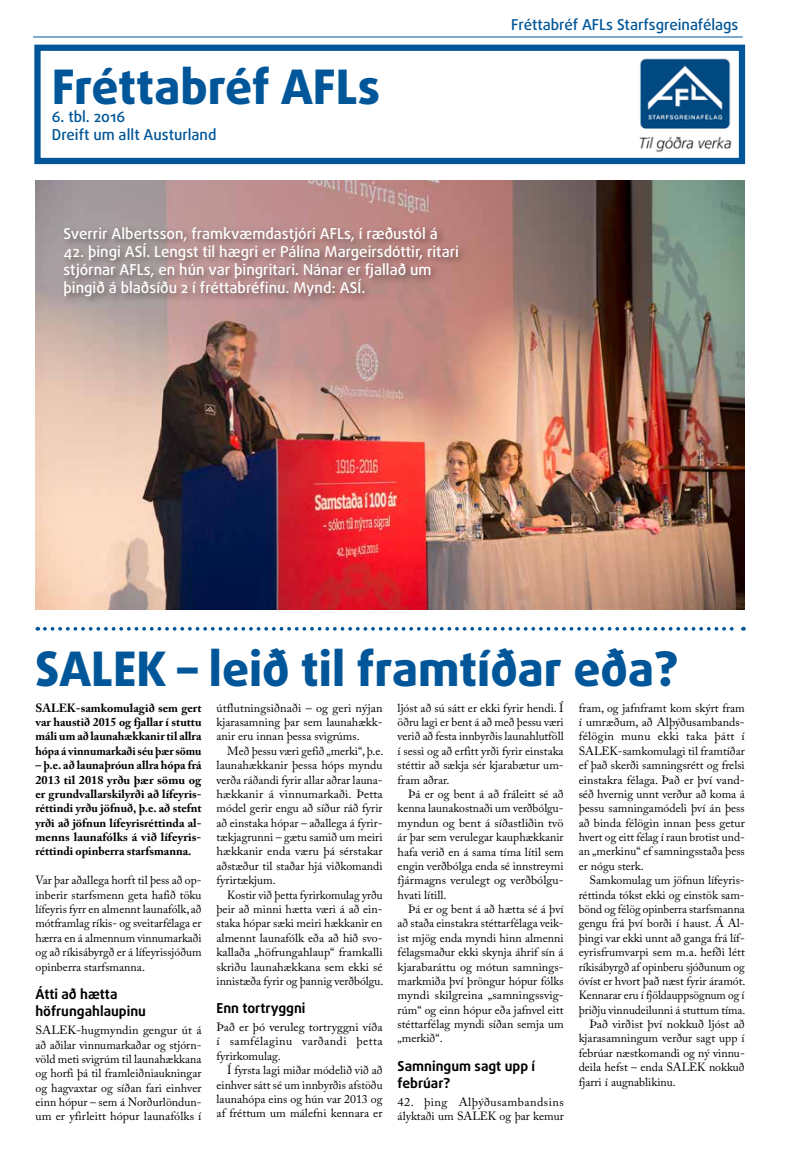
<style>
.page{position:relative;width:798px;height:1170px;background:#fff}
.page>*{position:absolute;margin:0;border:0;box-sizing:border-box;transform-origin:0 0}
.t1{font:800 47.5px "Daxline Pro";color:#005698}
.t2{font:500 15px/18px "Daxline Pro";color:#fff}
.t3{font:500 15px/18px "Daxline Pro";color:#005698}
.t4{font:700 13.75px/17.5px "Daxline Pro";color:#000}
.t5{font:11.88px/14.4px "Adobe Caslon Pro";color:#000;text-align:justify}
.t6{font:700 11.88px/14.4px "Adobe Caslon Pro";color:#000;text-align:justify}
.t7{font:11.88px/14.4px "Adobe Caslon Pro";letter-spacing:.025em;color:#000}
</style>
<div class="page">
<img style="left:36px;top:180px;width:708px;height:430px">
<hr style="left:33px;top:37px;width:709px;height:1px;background:#005698">
<div style="left:34px;top:45px;width:710px;height:119px;border:6px solid #005698"></div>
<img style="left:639px;top:58px;width:93px;height:95px">
<svg style="left:45px;top:627px;width:698px;height:3px"></svg>
<div style="left:61px;top:224px;width:407px;height:81px;background:#000;opacity:.43"></div>
<h1 class="t1" style="left:52px;top:56px;width:329px">Fréttabréf AFLs</h1>
<p class="t3" style="left:52px;top:108px;width:166px">6. tbl. 2016<br>Dreift um allt Austurland</p>
<p class="t2" style="left:63px;top:224px;width:376px">Sverrir Albertsson, framkvæmdastjóri AFLs, í ræðustól á</p>
<p class="t2" style="left:63px;top:242px;width:397px">42. þingi ASÍ. Lengst til hægri er Pálína Margeirsdóttir, ritari stjórnar AFLs, en hún var þingritari. Nánar er fjallað um þingið á blaðsíðu 2 í fréttabréfinu. Mynd: ASÍ.</p>
<p class="t3" style="left:511px;top:16px;width:228px">Fréttabréf AFLs Starfsgreinafélags</p>
<h1 class="t1" style="left:35px;top:637px;width:644px">SALEK – leið til framtíðar eða?</h1>
<p class="t6" style="left:35px;top:700px;width:167px">SALEK-samkomulagið sem gert var haustið 2015 og fjallar í stuttu máli um að launahækkanir til allra hópa á vinnumarkaði séu þær sömu</p>
<p class="t6" style="left:35px;top:757px;width:167px">– þ.e. að launaþróun allra hópa frá 2013 til 2018 yrðu þær sömu og er grundvallarskilyrði að lífeyris&shy;réttindi yrðu jöfnuð, þ.e. að stefnt yrði að jöfnun lífeyrisréttinda al&shy;menns launafólks á við lífeyris&shy;réttindi opinberra starfsmanna.</p>
<p class="t5" style="left:35px;top:872px;width:167px">Var þar aðallega horft til þess að op&shy;inberir starfsmenn geta hafið töku lífeyris fyrr en almennt launafólk, að mótframlag ríkis- og sveitarfélaga er hærra en á almennum vinnumarkaði og að ríkisábyrgð er á lífeyrissjóðum opinberra starfsmanna.</p>
<p class="t4" style="left:35px;top:985px;width:112px">Átti að hætta höfrungahlaupinu</p>
<p class="t5" style="left:35px;top:1022px;width:167px">SALEK-hugmyndin gengur út á að aðilar vinnumarkaðar og stjórn&shy;völd meti svigrúm til launahækkana og horfi þá til framleiðniaukningar og hagvaxtar og síðan fari einhver einn hópur – sem á Norðurlöndun&shy;um er yfirleitt hópur launafólks í</p>
<p class="t5" style="left:216px;top:700px;width:167px">útflutningsiðnaði – og geri nýjan kjarasamning þar sem launahækk&shy;anir eru innan þessa svigrúms.</p>
<p class="t5" style="left:216px;top:743px;width:168px;text-indent:11px">Með þessu væri gefið „merki“, þ.e. launahækkanir þessa hóps myndu verða ráðandi fyrir allar aðrar launa&shy;hækkanir á vinnumarkaði. Þetta módel gerir engu að síður ráð fyrir að einstaka hópar – aðallega á fyrir&shy;tækjagrunni – gætu samið um meiri hækkanir enda væru þá sérstakar aðstæður til staðar hjá viðkomandi fyrirtækjum.</p>
<p class="t5" style="left:216px;top:887px;width:168px;text-indent:11px">Kostir við þetta fyrirkomulag yrðu þeir að minni hætta væri á að ein&shy;staka hópar sæki meiri hækkanir en almennt launafólk eða að hið svo&shy;kallaða „höfrungahlaup“ framkalli skriðu launahækkana sem ekki sé innistæða fyrir og þannig verðbólgu.</p>
<p class="t4" style="left:216px;top:999px;width:90px">Enn tortryggni</p>
<p class="t5" style="left:216px;top:1019px;width:167px">Það er þó veruleg tortryggni víða í samfélaginu varðandi þetta fyrirkomulag.</p>
<p class="t5" style="left:216px;top:1062px;width:168px;text-indent:11px">Í fyrsta lagi miðar módelið við að einhver sátt sé um innbyrðis afstöðu launahópa eins og hún var 2013 og af fréttum um málefni kennara er</p>
<p class="t5" style="left:397px;top:700px;width:167px">ljóst að sú sátt er ekki fyrir hendi. Í öðru lagi er bent á að með þessu væri verið að festa innbyrðis launahlutföll í sessi og að erfitt yrði fyrir einstaka stéttir að sækja sér kjarabætur um&shy;fram aðrar.</p>
<p class="t5" style="left:397px;top:786px;width:168px;text-indent:11px">Þá er og bent á að fráleitt sé að kenna launakostnaði um verðbólgu&shy;myndun og bent á síðastliðin tvö ár þar sem verulegar kauphækkanir hafa verið en á sama tíma lítil sem engin verðbólga enda sé innstreymi fjármagns verulegt og verðbólgu&shy;hvati lítill.</p>
<p class="t5" style="left:397px;top:901px;width:167px;text-indent:11px">Þá er og bent á að hætta sé á því að staða einstakra stéttarfélaga veik&shy;ist mjög enda myndi hinn almenni félagsmaður ekki skynja áhrif sín á kjarabaráttu og mótun samnings&shy;markmiða því þröngur hópur fólks myndi skilgreina „samningssvig&shy;rúm“ og einn hópur eða jafnvel eitt stéttarfélag myndi síðan semja um „merkið“.</p>
<p class="t4" style="left:397px;top:1056px;width:139px">Samningum sagt upp í febrúar?</p>
<p class="t7" style="left:397px;top:1094px;width:167px">42. þing Alþýðusambandsins ályktaði um SALEK og þar kemur</p>
<p class="t5" style="left:578px;top:700px;width:167px">fram, og jafnframt kom skýrt fram í umræðum, að Alþýðusambands&shy;félögin munu ekki taka þátt í SALEK-samkomulagi til framtíðar ef það skerði samningsrétt og frelsi einstakra félaga. Það er því vand&shy;séð hvernig unnt verður að koma á þessu samningamódeli því án þess að binda félögin innan þess getur hvert og eitt félag í raun brotist und&shy;an „merkinu“ ef samningsstaða þess er nógu sterk.</p>
<p class="t5" style="left:589px;top:872px;width:157px">Samkomulag um jöfnun lífeyris-</p>
<p class="t5" style="left:578px;top:887px;width:167px">réttinda tókst ekki og einstök sam-</p>
<p class="t5" style="left:578px;top:901px;width:167px">bönd og félög opinberra starfsmanna</p>
<p class="t5" style="left:578px;top:916px;width:167px">gengu frá því borði í haust. Á Al-</p>
<p class="t5" style="left:578px;top:930px;width:167px">þingi var ekki unnt að ganga frá líf-</p>
<p class="t5" style="left:578px;top:944px;width:168px">eyrisfrumvarpi sem m.a. hefði létt</p>
<p class="t5" style="left:578px;top:959px;width:168px">ríkisábyrgð af opinberu sjóðunum og</p>
<p class="t5" style="left:578px;top:973px;width:168px">óvíst er hvort það næst fyrir áramót.</p>
<p class="t5" style="left:578px;top:987px;width:167px">Kennarar eru í fjöldauppsögnum og í</p>
<p class="t5" style="left:578px;top:1002px;width:168px">þriðju vinnudeilunni á stuttum tíma.</p>
<p class="t5" style="left:589px;top:1016px;width:157px">Það virðist því nokkuð ljóst að</p>
<p class="t5" style="left:578px;top:1031px;width:167px">kjarasamningum verður sagt upp í</p>
<p class="t5" style="left:578px;top:1045px;width:167px">febrúar næstkomandi og ný vinnu-</p>
<p class="t5" style="left:578px;top:1059px;width:167px">deila hefst – enda SALEK nokkuð</p>
<p class="t5" style="left:578px;top:1074px;width:99px">fjarri í augnablikinu.</p>
</div>
